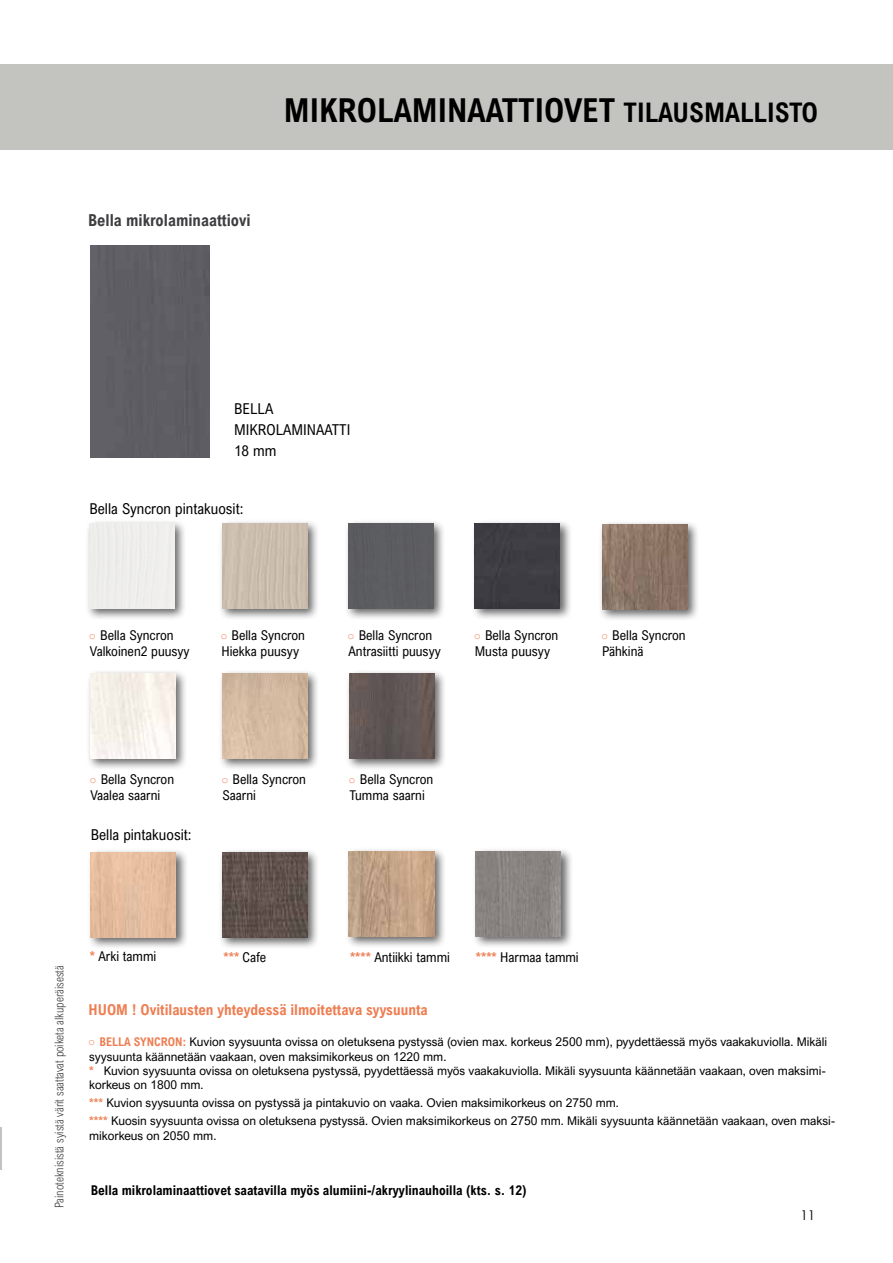
<style>
.page{position:relative;width:893px;height:1263px;background:#fff}
.page>*{position:absolute;margin:0;border:0;box-sizing:border-box;transform-origin:0 0}
.t1{font:700 33px "Arial Nova Cond";color:#000}
.t2{font:700 16.5px "Arial Nova Cond";color:#3e3d40}
.t3{font:15px/21px "Arial Nova Cond";color:#000}
.t4{font:700 15px "Arial Nova Cond";color:#ee7d51}
.t5{font:13.5px/16.2px "Arial Nova Cond";color:#000}
.t6{font:700 13.5px "Arial Nova Cond";color:#000}
.t7{font:13.5px "Century Gothic";color:#000}
.t8{font:12px/14.4px "Arial Nova";color:#000}
.t9{font:300 12px "Arial Nova Cond";color:#3e3d40}
.s1{font-size:27px}
.s2{font-family:"Arial Narrow";font-size:12px;color:#ee7d51}
.s3{font-family:"Arial Nova";font-weight:700;color:#ee7d51}
.s4{font-family:"Arial Narrow";color:#ee7d51}
.s5{font-family:"Arial Nova Cond";font-weight:700;color:#ee7d51}
.s6{font-weight:700;color:#ee7d51}
</style>
<div class="page">
<div style="left:0;top:65px;width:893px;height:85px;background:#c3c4bf"></div>
<div style="left:218px;top:520px;width:102px;height:101px;background:#000;opacity:.61"></div>
<img style="left:222px;top:524px;width:85px;height:85px">
<div style="left:345px;top:520px;width:101px;height:101px;background:#000;opacity:.61"></div>
<div style="left:348px;top:524px;width:86px;height:85px;background:#5c5d61"></div>
<div style="left:218px;top:669px;width:102px;height:102px;background:#000;opacity:.61"></div>
<img style="left:222px;top:673px;width:85px;height:85px">
<div style="left:86px;top:669px;width:102px;height:102px;background:#000;opacity:.61"></div>
<img style="left:90px;top:673px;width:85px;height:85px">
<div style="left:85px;top:520px;width:102px;height:101px;background:#000;opacity:.61"></div>
<div style="left:89px;top:524px;width:85px;height:85px;background:#eeeeec"></div>
<div style="left:598px;top:520px;width:102px;height:102px;background:#000;opacity:.61"></div>
<img style="left:602px;top:524px;width:85px;height:85px">
<div style="left:91px;top:245px;width:119px;height:213px;background:#5e5d63"></div>
<hr style="left:0;top:1127px;width:1px;height:42px;background:#c3c4bf">
<div style="left:472px;top:847px;width:101px;height:102px;background:#000;opacity:.61"></div>
<img style="left:476px;top:851px;width:85px;height:85px">
<div style="left:218px;top:848px;width:102px;height:102px;background:#000;opacity:.61"></div>
<img style="left:223px;top:852px;width:85px;height:85px">
<div style="left:87px;top:848px;width:101px;height:102px;background:#000;opacity:.61"></div>
<img style="left:91px;top:852px;width:85px;height:85px">
<div style="left:471px;top:520px;width:101px;height:101px;background:#000;opacity:.61"></div>
<div style="left:475px;top:524px;width:85px;height:85px;background:#3d3c42"></div>
<div style="left:346px;top:670px;width:101px;height:101px;background:#000;opacity:.61"></div>
<img style="left:350px;top:674px;width:85px;height:85px">
<div style="left:345px;top:847px;width:101px;height:102px;background:#000;opacity:.61"></div>
<img style="left:349px;top:851px;width:85px;height:85px">
<h1 class="t1" style="left:284px;top:89px;width:536px">MIKROLAMINAATTIOVET <span class="s1">TILAUSMALLISTO</span></h1>
<h2 class="t2" style="left:88px;top:210px;width:164px">Bella mikrolaminaattiovi</h2>
<p class="t3" style="left:234px;top:397px;width:118px">BELLA<br>MIKROLAMINAATTI<br>18 mm</p>
<p class="t3" style="left:90px;top:498px;width:156px">Bella Syncron pintakuosit:</p>
<p class="t5" style="left:90px;top:626px;width:101px"><span class="s2">○</span> Bella Syncron<br>Valkoinen2 puusyy</p>
<p class="t5" style="left:602px;top:626px;width:85px"><span class="s2">○</span> Bella Syncron<br>Pähkinä</p>
<p class="t5" style="left:348px;top:626px;width:94px"><span class="s2">○</span> Bella Syncron<br>Antrasiitti puusyy</p>
<p class="t5" style="left:475px;top:626px;width:85px"><span class="s2">○</span> Bella Syncron<br>Musta puusyy</p>
<p class="t5" style="left:221px;top:626px;width:85px"><span class="s2">○</span> Bella Syncron<br>Hiekka puusyy</p>
<p class="t5" style="left:90px;top:771px;width:85px"><span class="s2">○</span> Bella Syncron<br>Vaalea saarni</p>
<p class="t3" style="left:91px;top:824px;width:102px">Bella pintakuosit:</p>
<p class="t5" style="left:222px;top:771px;width:85px"><span class="s2">○</span> Bella Syncron<br>Saarni</p>
<p class="t5" style="left:350px;top:771px;width:85px"><span class="s2">○</span> Bella Syncron<br>Tumma saarni</p>
<p class="t9" style="left:52px;top:1208px;width:244px;rotate:-90deg">Painoteknisistä syistä värit saattavat poiketa alkuperäisestä</p>
<p class="t5" style="left:90px;top:948px;width:68px"><span class="s3">*</span> Arki tammi</p>
<p class="t5" style="left:223px;top:948px;width:44px"><span class="s3">***</span> Cafe</p>
<p class="t5" style="left:476px;top:948px;width:104px"><span class="s3">****</span> Harmaa tammi</p>
<p class="t5" style="left:350px;top:948px;width:101px"><span class="s3">****</span> Antiikki tammi</p>
<p class="t4" style="left:89px;top:1000px;width:341px">HUOM ! Ovitilausten yhteydessä ilmoitettava syysuunta</p>
<p class="t8" style="left:89px;top:1035px;width:739px"><span class="s4">○</span> <span class="s5">BELLA SYNCRON:</span> Kuvion syysuunta ovissa on oletuksena pystyssä (ovien max. korkeus 2500 mm), pyydettäessä myös vaakakuviolla. Mikäli syysuunta käännetään vaakaan, oven maksimikorkeus on 1220 mm.<br><span class="s6">*</span> Kuvion syysuunta ovissa on oletuksena pystyssä, pyydettäessä myös vaakakuviolla. Mikäli syysuunta käännetään vaakaan, oven maksimi&shy;korkeus on 1800 mm.</p>
<p class="t8" style="left:89px;top:1094px;width:747px;line-height:18px"><span class="s6">***</span> Kuvion syysuunta ovissa on pystyssä ja pintakuvio on vaaka. Ovien maksimikorkeus on 2750 mm.<br><span class="s6">****</span> Kuosin syysuunta ovissa on oletuksena pystyssä. Ovien maksimikorkeus on 2750 mm. Mikäli syysuunta käännetään vaakaan, oven maksi-</p>
<p class="t8" style="left:89px;top:1128px;width:129px">mikorkeus on 2050 mm.</p>
<p class="t6" style="left:91px;top:1181px;width:437px">Bella mikrolaminaattiovet saatavilla myös alumiini-/akryylinauhoilla (kts. s. 12)</p>
<p class="t7" style="left:800px;top:1206px;width:16px">11</p>
</div>
